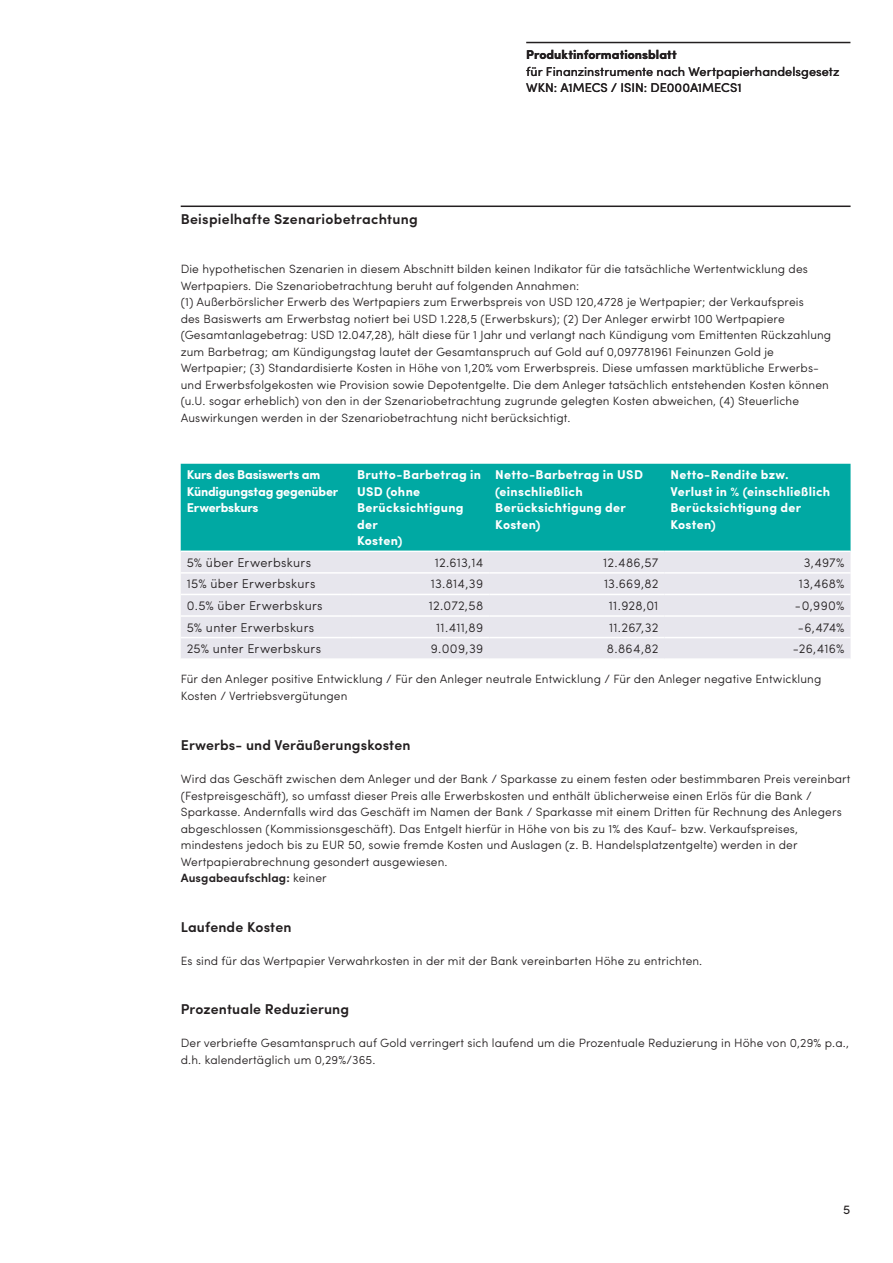
<style>
.page{position:relative;width:893px;height:1263px;background:#fff}
.page>*{position:absolute;margin:0;border:0;box-sizing:border-box;transform-origin:0 0}
.SOURCE___RESEARCH_PA{font:600 14.25px "Sofia Pro";letter-spacing:.01em;color:#231f20}
.SOURCE___BROCHURE{font:600 14.25px "Sofia Pro";letter-spacing:.02em;color:#231f20}
.SOURCE___BROCHURE-2{font:300 12.75px "Sofia Pro";letter-spacing:.02em;color:#231f20}
.SOURCE___BROCHURE-3{font:700 12.75px/16.5px "Sofia Pro";letter-spacing:.02em;color:#fff}
.t1{font:12.75px/16.5px "Sofia Pro";letter-spacing:.005em;color:#231f20}
.SOURCE___BROCHURE-4{font:700 12.75px "Sofia Pro";letter-spacing:-.015em;color:#fff}
.SOURCE___RESEARCH_PA-2{font:300 12px/16.5px "Sofia Pro";letter-spacing:.01em;color:#231f20}
.SOURCE___RESEARCH_PA-3{font:600 12px "Sofia Pro";letter-spacing:.01em;color:#231f20}
.s1{font-weight:700}
.s2{font-weight:300}
</style>
<div class="page">
<hr style="left:526px;top:42px;width:324px;height:1px;background:#231f20">
<hr style="left:181px;top:206px;width:670px;height:1px;background:#231f20">
<div style="left:181px;top:464px;width:669px;height:87px;background:#00a9a3"></div>
<div style="left:181px;top:552px;width:669px;height:106px;background:#e7e6ed"></div>
<hr style="left:181px;top:572px;width:170px;height:2px;background:#fff">
<hr style="left:351px;top:572px;width:138px;height:2px;background:#fff">
<hr style="left:489px;top:572px;width:175px;height:2px;background:#fff">
<hr style="left:664px;top:572px;width:187px;height:2px;background:#fff">
<hr style="left:181px;top:594px;width:170px;height:1px;background:#fff">
<hr style="left:351px;top:594px;width:138px;height:1px;background:#fff">
<hr style="left:489px;top:594px;width:175px;height:1px;background:#fff">
<hr style="left:664px;top:594px;width:187px;height:1px;background:#fff">
<hr style="left:181px;top:615px;width:170px;height:2px;background:#fff">
<hr style="left:351px;top:615px;width:138px;height:2px;background:#fff">
<hr style="left:489px;top:615px;width:175px;height:2px;background:#fff">
<hr style="left:664px;top:615px;width:187px;height:2px;background:#fff">
<hr style="left:181px;top:637px;width:170px;height:1px;background:#fff">
<hr style="left:351px;top:637px;width:138px;height:1px;background:#fff">
<hr style="left:489px;top:637px;width:175px;height:1px;background:#fff">
<hr style="left:664px;top:637px;width:187px;height:1px;background:#fff">
<p class="t1" style="left:526px;top:45px;width:315px"><span class="s1">Produktinformationsblatt<br></span>für Finanzinstrumente nach Wertpapierhandelsgesetz<br>WKN: A1MECS / ISIN: DE000A1MECS1</p>
<p class="SOURCE___BROCHURE" style="left:181px;top:208px;width:239px">Beispielhafte Szenariobetrachtung</p>
<p class="SOURCE___RESEARCH_PA-2" style="left:181px;top:260px;width:629px">Die hypothetischen Szenarien in diesem Abschnitt bilden keinen Indikator für die tatsächliche Wertentwicklung des<br>Wertpapiers. Die Szenariobetrachtung beruht auf folgenden Annahmen:</p>
<p class="SOURCE___RESEARCH_PA-2" style="left:181px;top:293px;width:652px">(1) Außerbörslicher Erwerb des Wertpapiers zum Erwerbspreis von USD 120,4728 je Wertpapier; der Verkaufspreis<br>des Basiswerts am Erwerbstag notiert bei USD 1.228,5 (Erwerbskurs); (2) Der Anleger erwirbt 100 Wertpapiere (Gesamtanlagebetrag: USD 12.047,28), hält diese für 1 Jahr und verlangt nach Kündigung vom Emittenten Rückzahlung zum Barbetrag; am Kündigungstag lautet der Gesamtanspruch auf Gold auf 0,097781961 Feinunzen Gold je Wertpapier; (3) Standardisierte Kosten in Höhe von 1,20% vom Erwerbspreis. Diese umfassen marktübliche Erwerbs&shy;und Erwerbsfolgekosten wie Provision sowie Depotentgelte. Die dem Anleger tatsächlich entstehenden Kosten können (u.U. sogar erheblich) von den in der Szenariobetrachtung zugrunde gelegten Kosten abweichen, (4) Steuerliche Auswirkungen werden in der Szenariobetrachtung nicht berücksichtigt.</p>
<p class="SOURCE___BROCHURE-4" style="left:187px;top:465px;width:135px">Kurs des Basiswerts am</p>
<p class="SOURCE___BROCHURE-4" style="left:187px;top:482px;width:153px">Kündigungstag gegenüber</p>
<p class="SOURCE___BROCHURE-4" style="left:187px;top:498px;width:73px">Erwerbskurs</p>
<p class="SOURCE___BROCHURE-3" style="left:357px;top:466px;width:126px">Brutto-Barbetrag in</p>
<p class="SOURCE___BROCHURE-3" style="left:357px;top:482px;width:65px">USD (ohne</p>
<p class="SOURCE___BROCHURE-3" style="left:357px;top:499px;width:108px">Berücksichtigung der</p>
<p class="SOURCE___BROCHURE-3" style="left:357px;top:532px;width:47px">Kosten)</p>
<p class="SOURCE___BROCHURE-3" style="left:495px;top:466px;width:149px">Netto-Barbetrag in USD</p>
<p class="SOURCE___BROCHURE-3" style="left:495px;top:482px;width:132px">(einschließlich<br>Berücksichtigung der<br>Kosten)</p>
<p class="SOURCE___BROCHURE-3" style="left:670px;top:466px;width:161px">Netto-Rendite bzw.<br>Verlust in % (einschließlich<br>Berücksichtigung der<br>Kosten)</p>
<p class="SOURCE___BROCHURE-2" style="left:187px;top:553px;width:126px">5% über Erwerbskurs</p>
<p class="SOURCE___BROCHURE-2" style="left:435px;top:553px;width:50px">12.613,14</p>
<p class="SOURCE___BROCHURE-2" style="left:603px;top:553px;width:57px">12.486,57</p>
<p class="SOURCE___BROCHURE-2" style="left:804px;top:553px;width:42px">3,497%</p>
<p class="SOURCE___BROCHURE-2" style="left:187px;top:575px;width:130px">15% über Erwerbskurs</p>
<p class="SOURCE___BROCHURE-2" style="left:431px;top:575px;width:54px">13.814,39</p>
<p class="SOURCE___BROCHURE-2" style="left:604px;top:575px;width:56px">13.669,82</p>
<p class="SOURCE___BROCHURE-2" style="left:799px;top:575px;width:47px">13,468%</p>
<p class="SOURCE___BROCHURE-2" style="left:187px;top:596px;width:137px">0.5% über Erwerbskurs</p>
<p class="SOURCE___BROCHURE-2" style="left:429px;top:596px;width:56px">12.072,58</p>
<p class="SOURCE___BROCHURE-2" style="left:609px;top:596px;width:51px">11.928,01</p>
<p class="SOURCE___BROCHURE-2" style="left:795px;top:596px;width:51px">-0,990%</p>
<p class="SOURCE___BROCHURE-2" style="left:187px;top:618px;width:129px">5% unter Erwerbskurs</p>
<p class="SOURCE___BROCHURE-2" style="left:436px;top:618px;width:48px">11.411,89</p>
<p class="SOURCE___BROCHURE-2" style="left:609px;top:618px;width:51px">11.267,32</p>
<p class="SOURCE___BROCHURE-2" style="left:798px;top:618px;width:48px">-6,474%</p>
<p class="SOURCE___BROCHURE-2" style="left:187px;top:639px;width:136px">25% unter Erwerbskurs</p>
<p class="SOURCE___BROCHURE-2" style="left:431px;top:639px;width:54px">9.009,39</p>
<p class="SOURCE___BROCHURE-2" style="left:607px;top:639px;width:53px">8.864,82</p>
<p class="SOURCE___BROCHURE-2" style="left:793px;top:639px;width:53px">-26,416%</p>
<p class="SOURCE___RESEARCH_PA-2" style="left:181px;top:670px;width:642px">Für den Anleger positive Entwicklung / Für den Anleger neutrale Entwicklung / Für den Anleger negative Entwicklung<br>Kosten / Vertriebsvergütungen</p>
<p class="SOURCE___RESEARCH_PA" style="left:181px;top:734px;width:231px">Erwerbs- und Veräußerungskosten</p>
<p class="SOURCE___RESEARCH_PA-2" style="left:181px;top:770px;width:671px">Wird das Geschäft zwischen dem Anleger und der Bank / Sparkasse zu einem festen oder bestimmbaren Preis vereinbart (Festpreisgeschäft), so umfasst dieser Preis alle Erwerbskosten und enthält üblicherweise einen Erlös für die Bank / Sparkasse. Andernfalls wird das Geschäft im Namen der Bank / Sparkasse mit einem Dritten für Rechnung des Anlegers abgeschlossen (Kommissionsgeschäft). Das Entgelt hierfür in Höhe von bis zu 1% des Kauf- bzw. Verkaufspreises, mindestens jedoch bis zu EUR 50, sowie fremde Kosten und Auslagen (z. B. Handelsplatzentgelte) werden in der Wertpapierabrechnung gesondert ausgewiesen.</p>
<p class="SOURCE___RESEARCH_PA-3" style="left:181px;top:869px;width:147px">Ausgabeaufschlag: <span class="s2">keiner</span></p>
<p class="SOURCE___RESEARCH_PA" style="left:181px;top:916px;width:112px">Laufende Kosten</p>
<p class="SOURCE___RESEARCH_PA-2" style="left:181px;top:951px;width:523px">Es sind für das Wertpapier Verwahrkosten in der mit der Bank vereinbarten Höhe zu entrichten.</p>
<p class="SOURCE___RESEARCH_PA" style="left:181px;top:998px;width:170px">Prozentuale Reduzierung</p>
<p class="SOURCE___RESEARCH_PA-2" style="left:181px;top:1034px;width:670px">Der verbriefte Gesamtanspruch auf Gold verringert sich laufend um die Prozentuale Reduzierung in Höhe von 0,29% p.a., d.h. kalendertäglich um 0,29%/365.</p>
<p class="t1" style="left:843px;top:1200px;width:9px">5</p>
</div>
